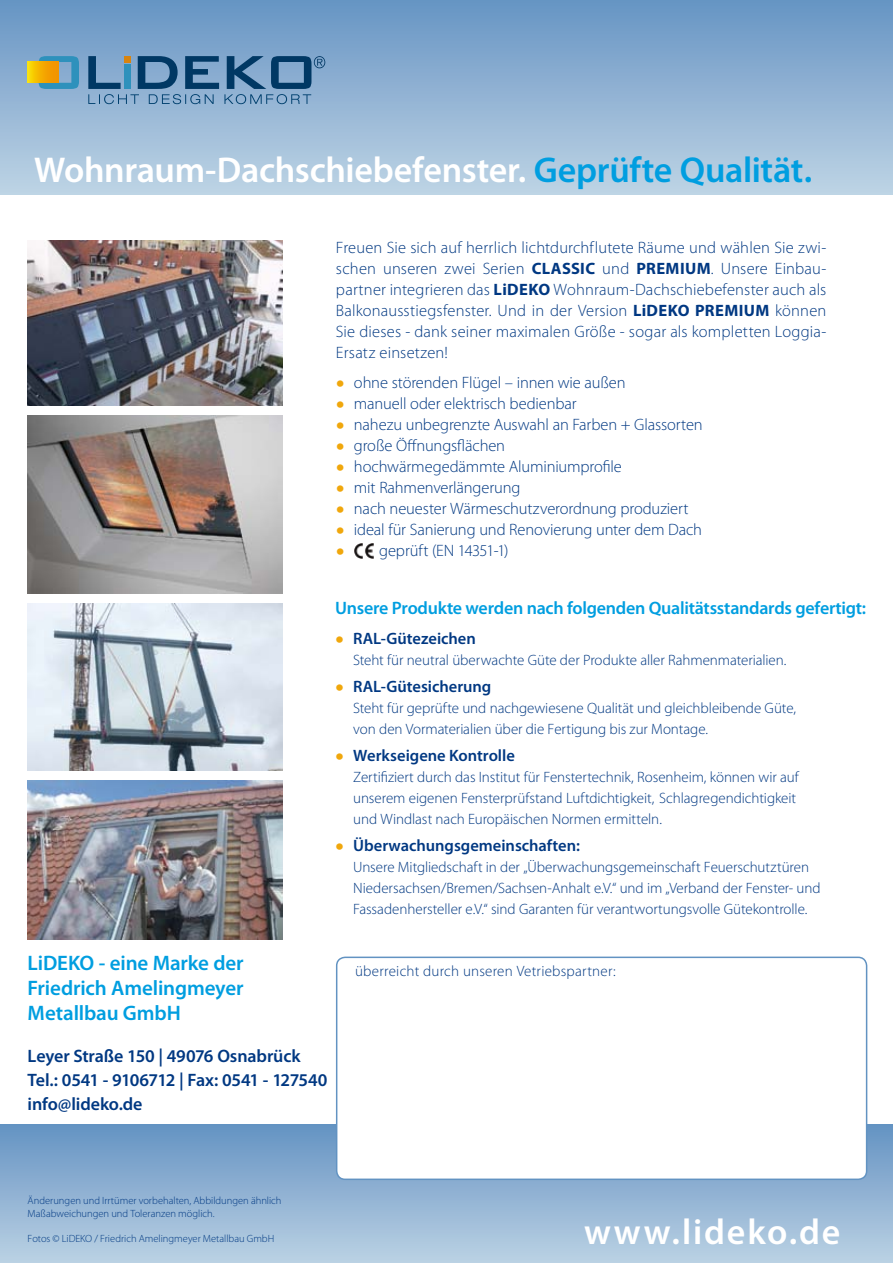
<style>
.page{position:relative;width:893px;height:1263px;background:#fff}
.page>*{position:absolute;margin:0;border:0;box-sizing:border-box;transform-origin:0 0}
.t1{font:600 36px "Myriad Pro";letter-spacing:-.01em;color:#fff}
.t2{font:600 36px "Myriad Pro";letter-spacing:.055em;color:#fff}
.t3{font:600 21px/25.2px "Myriad Pro";letter-spacing:-.005em;color:#009ee0;text-align:justify}
.t4{font:600 18px/24px "Myriad Pro";letter-spacing:-.01em;color:#003882}
.t5{font:600 18px "Myriad Pro";letter-spacing:-.015em;color:#009ee0}
.t6{font:300 16.5px/21px "Myriad Pro";letter-spacing:-.005em;color:#003882;text-align:justify}
.t7{font:600 16.5px "Myriad Pro";color:#003882}
.t8{font:300 15px/21px "Myriad Pro";letter-spacing:-.005em;color:#003882}
.t9{font:300 15px "Myriad Pro";letter-spacing:.015em;color:#003882}
.t10{font:300 10.5px/12.6px "Myriad Pro";color:#003882}
.s1{color:#009ee0}
.s2{font-weight:700}
.s3{font-size:36px;color:#f0a70c}
.s4{font-weight:300;font-size:36px;color:#f0a70c}
</style>
<div class="page">
<div style="left:0;top:1124px;width:893px;height:139px;background:linear-gradient(to bottom,#6492c2,#bbd2e4)"></div>
<img style="left:28px;top:780px;width:255px;height:160px">
<div style="left:0;top:0;width:893px;height:194px;background:linear-gradient(to bottom,#6794c3,#bed3e5)"></div>
<img style="left:354px;top:543px;width:20px;height:16px">
<img style="left:28px;top:415px;width:255px;height:179px">
<img style="left:28px;top:604px;width:255px;height:166px">
<svg style="left:39px;top:56px;width:40px;height:33px"></svg>
<svg style="left:28px;top:62px;width:31px;height:21px"></svg>
<svg style="left:88px;top:56px;width:237px;height:48px;background:#5e88ad"></svg>
<div style="left:337px;top:957px;width:530px;height:222px;background:#fff;border-radius:9px"></div>
<div style="left:336px;top:956px;width:531px;height:224px;border:2px solid #6293c2;border-radius:9px"></div>
<img style="left:28px;top:241px;width:255px;height:165px">
<h1 class="t1" style="left:34px;top:146px;width:780px">Wohnraum-Dachschiebefenster. <span class="s1">Geprüfte Qualität.</span></h1>
<p class="t6" style="left:336px;top:237px;width:492px">Freuen Sie sich auf herrlich lichtdurchflutete Räume und wählen Sie zwi&shy;schen unseren zwei Serien <span class="s2">CLASSIC</span> und <span class="s2">PREMIUM</span>. Unsere Einbau&shy;partner integrieren das <span class="s2">LiDEKO</span> Wohnraum-Dachschiebefenster auch als Balkonausstiegsfenster. Und in der Version <span class="s2">LiDEKO PREMIUM</span> können Sie dieses - dank seiner maximalen Größe - sogar als kompletten Loggia-Ersatz einsetzen!</p>
<p class="t6" style="left:336px;top:372px;width:291px"><span class="s3">•</span> ohne störenden Flügel – innen wie außen</p>
<p class="t6" style="left:336px;top:393px;width:242px"><span class="s3">•</span> manuell oder elektrisch bedienbar</p>
<p class="t6" style="left:336px;top:414px;width:368px"><span class="s3">•</span> nahezu unbegrenzte Auswahl an Farben + Glassorten</p>
<p class="t6" style="left:336px;top:435px;width:171px"><span class="s3">•</span> große Öffnungsflächen</p>
<p class="t6" style="left:336px;top:456px;width:288px"><span class="s3">•</span> hochwärmegedämmte Aluminiumprofile</p>
<p class="t6" style="left:336px;top:477px;width:186px"><span class="s3">•</span> mit Rahmenverlängerung</p>
<p class="t6" style="left:336px;top:498px;width:354px"><span class="s3">•</span> nach neuester Wärmeschutzverordnung produziert</p>
<p class="t6" style="left:336px;top:519px;width:368px"><span class="s3">•</span> ideal für Sanierung und Renovierung unter dem Dach</p>
<p class="t6" style="left:336px;top:540px;width:174px"><span class="s3">•</span> geprüft (EN 14351-1)</p>
<p class="t5" style="left:335px;top:597px;width:532px">Unsere Produkte werden nach folgenden Qualitätsstandards gefertigt:</p>
<p class="t7" style="left:335px;top:628px;width:142px"><span class="s4">•</span> RAL-Gütezeichen</p>
<p class="t8" style="left:353px;top:650px;width:435px">Steht für neutral überwachte Güte der Produkte aller Rahmenmaterialien.</p>
<p class="t7" style="left:335px;top:676px;width:158px"><span class="s4">•</span> RAL-Gütesicherung</p>
<p class="t8" style="left:353px;top:698px;width:444px">Steht für geprüfte und nachgewiesene Qualität und gleichbleibende Güte, von den Vormaterialien über die Fertigung bis zur Montage.</p>
<p class="t7" style="left:335px;top:745px;width:181px"><span class="s4">•</span> Werkseigene Kontrolle</p>
<p class="t8" style="left:353px;top:767px;width:447px">Zertifiziert durch das Institut für Fenstertechnik, Rosenheim, können wir auf unserem eigenen Fensterprüfstand Luftdichtigkeit, Schlagregendichtigkeit und Windlast nach Europäischen Normen ermitteln.</p>
<p class="t7" style="left:335px;top:835px;width:246px"><span class="s4">•</span> Überwachungsgemeinschaften:</p>
<p class="t8" style="left:353px;top:857px;width:469px">Unsere Mitgliedschaft in der „Überwachungsgemeinschaft Feuerschutztüren<br>Niedersachsen/Bremen/Sachsen-Anhalt e.V.“ und im „Verband der Fenster- und<br>Fassadenhersteller e.V.“ sind Garanten für verantwortungsvolle Gütekontrolle.</p>
<p class="t3" style="left:28px;top:950px;width:218px">LiDEKO - eine Marke der Friedrich Amelingmeyer Metallbau GmbH</p>
<p class="t4" style="left:28px;top:1044px;width:301px">Leyer Straße 150 | 49076 Osnabrück<br>Tel.: 0541 - 9106712 | Fax: 0541 - 127540 info@lideko.de</p>
<p class="t9" style="left:355px;top:962px;width:262px">überreicht durch unseren Vetriebspartner:</p>
<p class="t10" style="left:28px;top:1194px;width:255px">Änderungen und Irrtümer vorbehalten, Abbildungen ähnlich<br>Maßabweichungen und Toleranzen möglich.</p>
<p class="t10" style="left:28px;top:1232px;width:248px">Fotos © LiDEKO / Friedrich Amelingmeyer Metallbau GmbH</p>
<h1 class="t2" style="left:584px;top:1208px;width:258px">www.lideko.de</h1>
</div>
